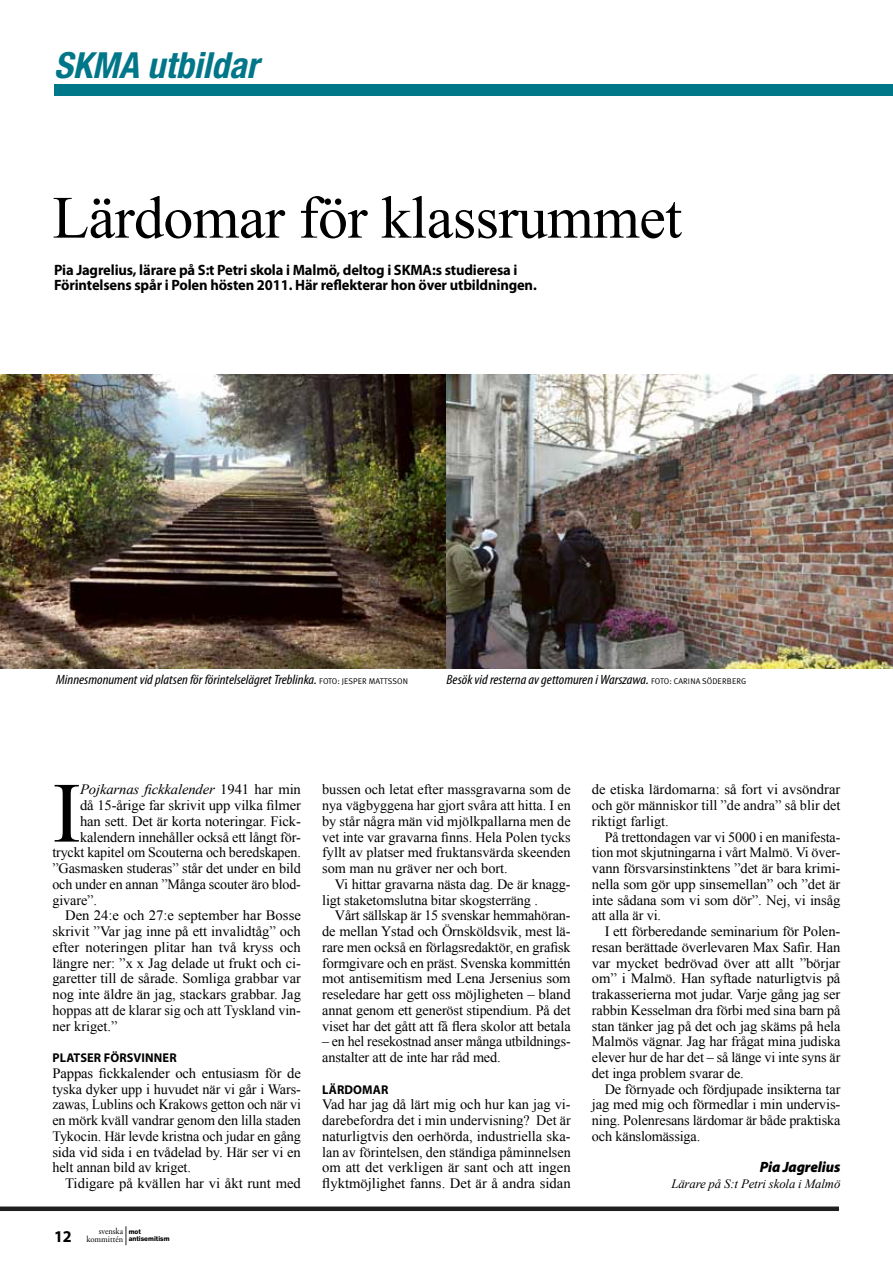
<style>
.page{position:relative;width:893px;height:1263px;background:#fff}
.page>*{position:absolute;margin:0;border:0;box-sizing:border-box;transform-origin:0 0}
.t1{font:85.65px "Times New Roman";color:#000}
.t2{font:60px "Times New Roman";letter-spacing:-.01em;color:#000}
.t3{font:italic 700 condensed 36px "Helvetica Neue LT Std";color:#007689}
.t4{font:700 16.5px "Myriad Pro";color:#000}
.t5{font:700 15px/15.8px "Myriad Pro";letter-spacing:-.01em;color:#000}
.t6{font:italic 900 15px "Myriad Pro";letter-spacing:-.01em;color:#000}
.t7{font:14.25px/15.8px "Times New Roman";letter-spacing:-.01em;color:#000;text-align:justify}
.t8{font:italic 14.25px "Times New Roman";letter-spacing:-.01em;color:#000}
.t9{font:italic condensed 13.5px "Myriad Pro";color:#000;scale:1.1 1}
.t10{font:italic 12.75px "Times New Roman";letter-spacing:-.01em;color:#000}
.t11{font:700 12.75px "Myriad Pro";letter-spacing:.01em;color:#000}
.t12{font:9px/7.8px "Adobe Garamond Pro";color:#000;text-align:right;scale:.94 1}
.t13{font:800 6.75px "Helvetica Neue LT Std";color:#000;scale:.94 1}
.s1{font-family:"Meta Plus Normal Caps";font-style:normal;font-stretch:normal;font-size:8.25px}
.s2{font-style:normal}
</style>
<div class="page">
<svg style="left:125px;top:1226px;width:1px;height:19px"></svg>
<div style="left:0;top:1206px;width:839px;height:5px;background:#201e20"></div>
<div style="left:54px;top:84px;width:839px;height:12px;background:#007689"></div>
<img style="left:0;top:375px;width:893px;height:293px">
<h3 class="t3" style="left:54px;top:44px;width:206px">SKMA utbildar</h3>
<h2 class="t2" style="left:52px;top:177px;width:631px">Lärdomar för klassrummet</h2>
<p class="t5" style="left:54px;top:262px;width:351px">Pia Jagrelius, lärare på S:t Petri skola i Malmö, deltog i SKMA</p>
<p class="t5" style="left:54px;top:262px;width:484px;text-indent:378px">:s studieresa i<br>Förintelsens spår i Polen hösten 2011. Här reflekterar hon över utbildningen.</p>
<p class="t9" style="left:56px;top:672px;width:321px">Minnesmonument vid platsen för förintelselägret Treblinka. <span class="s1">FOTO: JESPER MATTSSON</span></p>
<p class="t9" style="left:446px;top:672px;width:273px">Besök vid resterna av gettomuren i Warszawa. <span class="s1">FOTO: CARINA SÖD ERBERG</span></p>
<h1 class="t1" style="left:52px;top:755px;width:30px">I</h1>
<p class="t8" style="left:80px;top:780px;width:222px">Pojkarnas fickkalender <span class="s2">1941 har min</span></p>
<p class="t7" style="left:80px;top:797px;width:222px">då 15-årige far skrivit upp vilka filmer</p>
<p class="t7" style="left:80px;top:813px;width:222px">han sett. Det är korta noteringar. Fick-</p>
<p class="t7" style="left:80px;top:829px;width:222px">kalendern innehåller också ett långt för-</p>
<p class="t7" style="left:52px;top:844px;width:250px">tryckt kapitel om Scouterna och beredskapen.</p>
<p class="t7" style="left:52px;top:860px;width:250px">”Gasmasken studeras” står det under en bild</p>
<p class="t7" style="left:52px;top:876px;width:250px">och under en annan ”Många scouter äro blod-</p>
<p class="t7" style="left:52px;top:892px;width:46px">givare”.</p>
<p class="t7" style="left:65px;top:907px;width:237px">Den 24:e och 27:e september har Bosse</p>
<p class="t7" style="left:52px;top:923px;width:250px">skrivit ”Var jag inne på ett invalidtåg” och</p>
<p class="t7" style="left:52px;top:939px;width:250px">efter noteringen plitar han två kryss och</p>
<p class="t7" style="left:52px;top:955px;width:250px">längre ner: ”x x Jag delade ut frukt och ci-</p>
<p class="t7" style="left:52px;top:970px;width:250px">garetter till de sårade. Somliga grabbar var</p>
<p class="t7" style="left:52px;top:986px;width:250px">nog inte äldre än jag, stackars grabbar. Jag</p>
<p class="t7" style="left:52px;top:1002px;width:250px">hoppas att de klarar sig och att Tyskland vin-</p>
<p class="t7" style="left:52px;top:1018px;width:66px">ner kriget.”</p>
<p class="t11" style="left:53px;top:1051px;width:123px">Platser försvinner</p>
<p class="t7" style="left:52px;top:1065px;width:250px">Pappas fickkalender och entusiasm för de tyska dyker upp i huvudet när vi går i Wars&shy;zawas, Lublins och Krakows getton och när vi en mörk kväll vandrar genom den lilla staden Tykocin. Här levde kristna och judar en gång sida vid sida i en tvådelad by. Här ser vi en helt annan bild av kriget.</p>
<p class="t7" style="left:65px;top:1175px;width:237px">Tidigare på kvällen har vi åkt runt med</p>
<p class="t12" style="left:86px;top:1227px;width:41px">svenska kommittén</p>
<p class="t13" style="left:129px;top:1227px;width:15px">mot</p>
<p class="t4" style="left:54px;top:1227px;width:19px">12</p>
<p class="t13" style="left:129px;top:1235px;width:45px">antisemitism</p>
<p class="t7" style="left:322px;top:781px;width:250px">bussen och letat efter massgravarna som de nya vägbyggena har gjort svåra att hitta. I en by står några män vid mjölkpallarna men de vet inte var gravarna finns. Hela Polen tycks fyllt av platser med fruktansvärda skeenden som man nu gräver ner och bort.</p>
<p class="t7" style="left:322px;top:876px;width:250px;text-indent:13px">Vi hittar gravarna nästa dag. De är knagg&shy;ligt staketomslutna bitar skogsterräng .</p>
<p class="t7" style="left:322px;top:907px;width:250px;text-indent:13px">Vårt sällskap är 15 svenskar hemmahöran&shy;de mellan Ystad och Örnsköldsvik, mest lä&shy;rare men också en förlagsredaktör, en grafisk formgivare och en präst. Svenska kommittén mot antisemitism med Lena Jersenius som reseledare har gett oss möjligheten – bland annat genom ett generöst stipendium. På det viset har det gått att få flera skolor att betala</p>
<p class="t7" style="left:322px;top:1033px;width:250px">– en hel resekostnad anser många utbildnings&shy;anstalter att de inte har råd med.</p>
<p class="t11" style="left:322px;top:1082px;width:65px">Lärdomar</p>
<p class="t7" style="left:322px;top:1096px;width:250px">Vad har jag då lärt mig och hur kan jag vi&shy;darebefordra det i min undervisning? Det är naturligtvis den oerhörda, industriella ska&shy;lan av förintelsen, den ständiga påminnelsen om att det verkligen är sant och att ingen flyktmöjlighet fanns. Det är å andra sidan</p>
<p class="t7" style="left:592px;top:781px;width:250px">de etiska lärdomarna: så fort vi avsöndrar och gör människor till ”de andra” så blir det riktigt farligt.</p>
<p class="t7" style="left:592px;top:829px;width:250px;text-indent:13px">På trettondagen var vi 5000 i en manifesta&shy;tion mot skjutningarna i vårt Malmö. Vi över&shy;vann försvarsinstinktens ”det är bara krimi&shy;nella som gör upp sinsemellan” och ”det är inte sådana som vi som dör”. Nej, vi insåg att alla är vi.</p>
<p class="t7" style="left:592px;top:923px;width:250px;text-indent:13px">I ett förberedande seminarium för Polen&shy;resan berättade överlevaren Max Safir. Han var mycket bedrövad över att allt ”börjar om” i Malmö. Han syftade naturligtvis på trakasserierna mot judar. Varje gång jag ser rabbin Kesselman dra förbi med sina barn på stan tänker jag på det och jag skäms på hela Malmös vägnar. Jag har frågat mina judiska elever hur de har det – så länge vi inte syns är det inga problem svarar de.</p>
<p class="t7" style="left:592px;top:1081px;width:250px;text-indent:13px">De förnyade och fördjupade insikterna tar jag med mig och förmedlar i min undervis&shy;ning. Polenresans lärdomar är både praktiska och känslomässiga.</p>
<p class="t6" style="left:760px;top:1159px;width:82px">Pia Jagrelius</p>
<p class="t10" style="left:671px;top:1175px;width:170px">Lärare på S:t Petri skola i Malmö</p>
</div>
